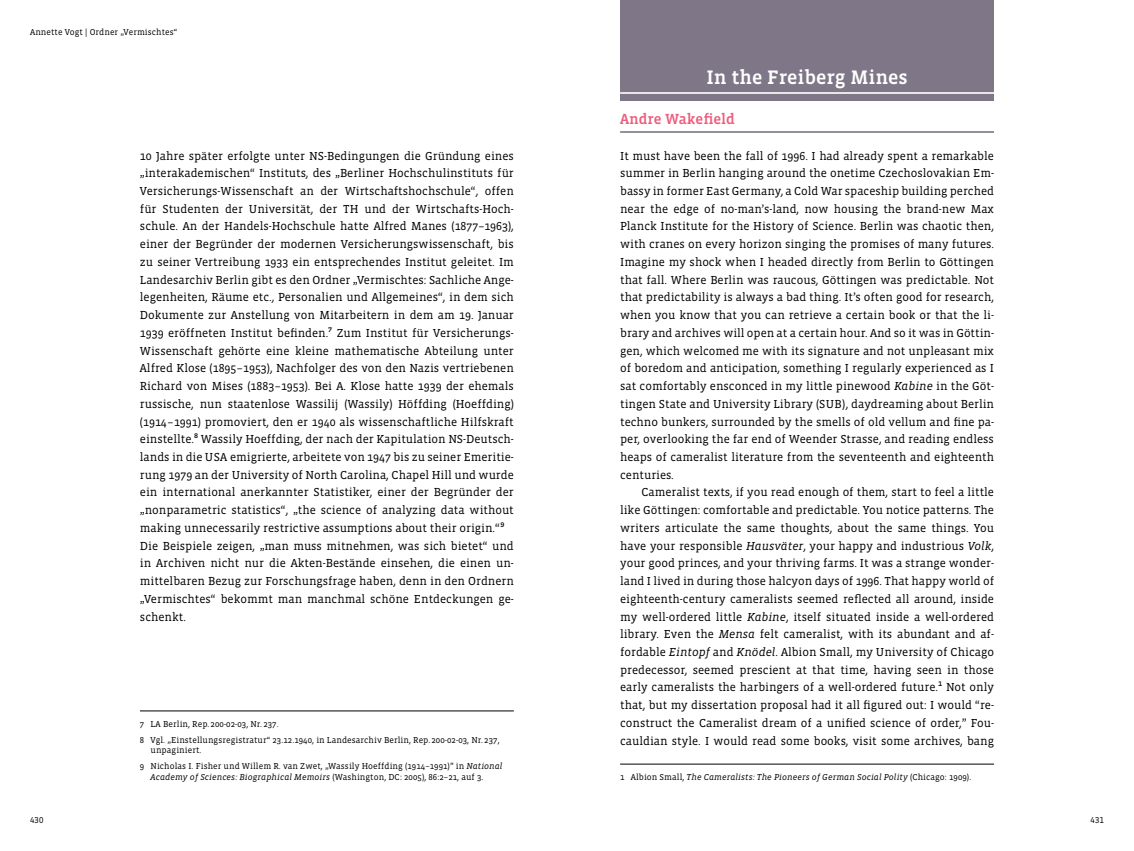
<style>
.page{position:relative;width:1134px;height:851px;background:#fff}
.page>*{position:absolute;margin:0;border:0;box-sizing:border-box;transform-origin:0 0}
.t1{font:500 20px "Vista Slab OT";color:#fff}
.t2{font:500 15px "Vista Slab OT";color:#ec5e7d}
.t3{font:11.88px/17.8px "Vista Slab OT";color:#000;text-align:justify}
.t4{font:8.75px/16px "Vista Slab OT";letter-spacing:.01em;color:#000}
.t5{font:italic 8.75px "Vista Slab OT";letter-spacing:.01em;color:#000}
.s1{font-style:inherit}
.s2{font-style:italic}
.s3{font-style:normal}
</style>
<div class="page">
<hr style="left:140px;top:710px;width:374px;height:1px;background:#000">
<div style="left:620px;top:0;width:374px;height:100px;background:#7f7687"></div>
<hr style="left:620px;top:92px;width:374px;height:2px;background:#fff">
<hr style="left:620px;top:131px;width:374px;height:2px;background:#7f7687">
<hr style="left:620px;top:763px;width:374px;height:1px;background:#000">
<p class="t4" style="left:30px;top:25px;width:149px">Annette Vogt | Ordner „Vermischtes“</p>
<p class="t3" style="left:140px;top:147px;width:375px;text-align:left">10 Jahre später erfolgte unter NS-Bedingungen die Gründung eines „interakademischen“ Instituts, des „Berliner Hochschulinstituts für Versicherungs-Wissenschaft an der Wirtschaftshochschule“, offen für Studenten der Universität, der TH und der Wirtschafts-Hoch&shy;schule. An der Handels-Hochschule hatte Alfred Manes (1877–1963), einer der Begründer der modernen Versicherungswissenschaft, bis zu seiner Vertreibung 1933 ein entsprechendes Institut geleitet. Im Landesarchiv Berlin gibt es den Ordner „Vermischtes: Sachliche Ange&shy;legenheiten, Räume etc., Personalien und Allgemeines“, in dem sich Dokumente zur Anstellung von Mitarbeitern in dem am 19. Januar 1939 eröffneten Institut befinden.<span class="s1">7</span> Zum Institut für Versicherungs-Wissenschaft gehörte eine kleine mathematische Abteilung unter Alfred Klose (1895–1953), Nachfolger des von den Nazis vertriebenen Richard von Mises (1883–1953). Bei A. Klose hatte 1939 der ehemals russische, nun staatenlose Wassilij (Wassily) Höffding (Hoeffding) (1914–1991) promoviert, den er 1940 als wissenschaftliche Hilfskraft einstellte.<span class="s1">8</span> Wassily Hoeffding, der nach der Kapitulation NS-Deutsch&shy;lands in die USA emigrierte, arbeitete von 1947 bis zu seiner Emeritie&shy;rung 1979 an der University of North Carolina, Chapel Hill und wurde ein international anerkannter Statistiker, einer der Begründer der „nonparametric statistics“, „the science of analyzing data without making unnecessarily restrictive assumptions about their origin.“<span class="s1">9<br></span>Die Beispiele zeigen, „man muss mitnehmen, was sich bietet“ und in Archiven nicht nur die Akten-Bestände einsehen, die einen un&shy;mittelbaren Bezug zur Forschungsfrage haben, denn in den Ordnern „Vermischtes“ bekommt man manchmal schöne Entdeckungen ge&shy;schenkt.</p>
<p class="t4" style="left:140px;top:716px;width:361px">7 LA Berlin, Rep. 200-02-03, Nr. 237.<br>8 Vgl. „Einstellungsregistratur“ 23.12.1940, in Landesarchiv Berlin, Rep. 200-02-03, Nr. 237,</p>
<p class="t4" style="left:140px;top:742px;width:364px;text-indent:11px">unpaginiert.<br>9 Nicholas I. Fisher und Willem R. van Zwet, „Wassily Hoeffding (1914–1991)” in <span class="s2">National</span></p>
<p class="t5" style="left:151px;top:772px;width:334px">Academy of Sciences: Biographical Memoirs <span class="s3">(Washington, DC: 2005), 86:2–21, auf 3.</span></p>
<h1 class="t1" style="left:706px;top:67px;width:203px">In the Freiberg Mines</h1>
<p class="t2" style="left:620px;top:111px;width:116px">Andre Wakefield</p>
<p class="t3" style="left:620px;top:147px;width:375px">It must have been the fall of 1996. I had already spent a remarkable summer in Berlin hanging around the onetime Czechoslovakian Em&shy;bassy in former East Germany, a Cold War spaceship building perched near the edge of no-man’s-land, now housing the brand-new Max Planck Institute for the History of Science. Berlin was chaotic then, with cranes on every horizon singing the promises of many futures.<br>Imagine my shock when I headed directly from Berlin to Göttingen that fall. Where Berlin was raucous, Göttingen was predictable. Not that predictability is always a bad thing. It’s often good for research, when you know that you can retrieve a certain book or that the li&shy;brary and archives will open at a certain hour. And so it was in Göttin&shy;gen, which welcomed me with its signature and not unpleasant mix of boredom and anticipation, something I regularly experienced as I sat comfortably ensconced in my little pinewood <span class="s2">Kabine</span> in the Göt&shy;tingen State and University Library (SUB), daydreaming about Berlin techno bunkers, surrounded by the smells of old vellum and fine pa&shy;per, overlooking the far end of Weender Strasse, and reading endless heaps of cameralist literature from the seventeenth and eighteenth centuries.</p>
<p class="t3" style="left:620px;top:483px;width:375px;text-indent:21px">Cameralist texts, if you read enough of them, start to feel a little like Göttingen: comfortable and predictable. You notice patterns. The writers articulate the same thoughts, about the same things. You have your responsible <span class="s2">Hausväter</span>, your happy and industrious <span class="s2">Volk</span>, your good princes, and your thriving farms. It was a strange wonder&shy;land I lived in during those halcyon days of 1996. That happy world of eighteenth-century cameralists seemed reflected all around, inside my well-ordered little <span class="s2">Kabine</span>, itself situated inside a well-ordered library. Even the <span class="s2">Mensa</span> felt cameralist, with its abundant and af&shy;fordable <span class="s2">Eintopf</span> and <span class="s2">Knödel</span>. Albion Small, my University of Chicago predecessor, seemed prescient at that time, having seen in those early cameralists the harbingers of a well-ordered future.<span class="s1">1</span> Not only that, but my dissertation proposal had it all figured out: I would “re&shy;construct the Cameralist dream of a unified science of order,” Fou&shy;cauldian style. I would read some books, visit some archives, bang</p>
<p class="t5" style="left:620px;top:772px;width:353px"><span class="s3">1 Albion Small,</span> The Cameralists: The Pioneers of German Social Polity <span class="s3">(Chicago: 1909).</span></p>
<p class="t4" style="left:30px;top:812px;width:15px">430</p>
<p class="t4" style="left:1090px;top:812px;width:15px">431</p>
</div>
